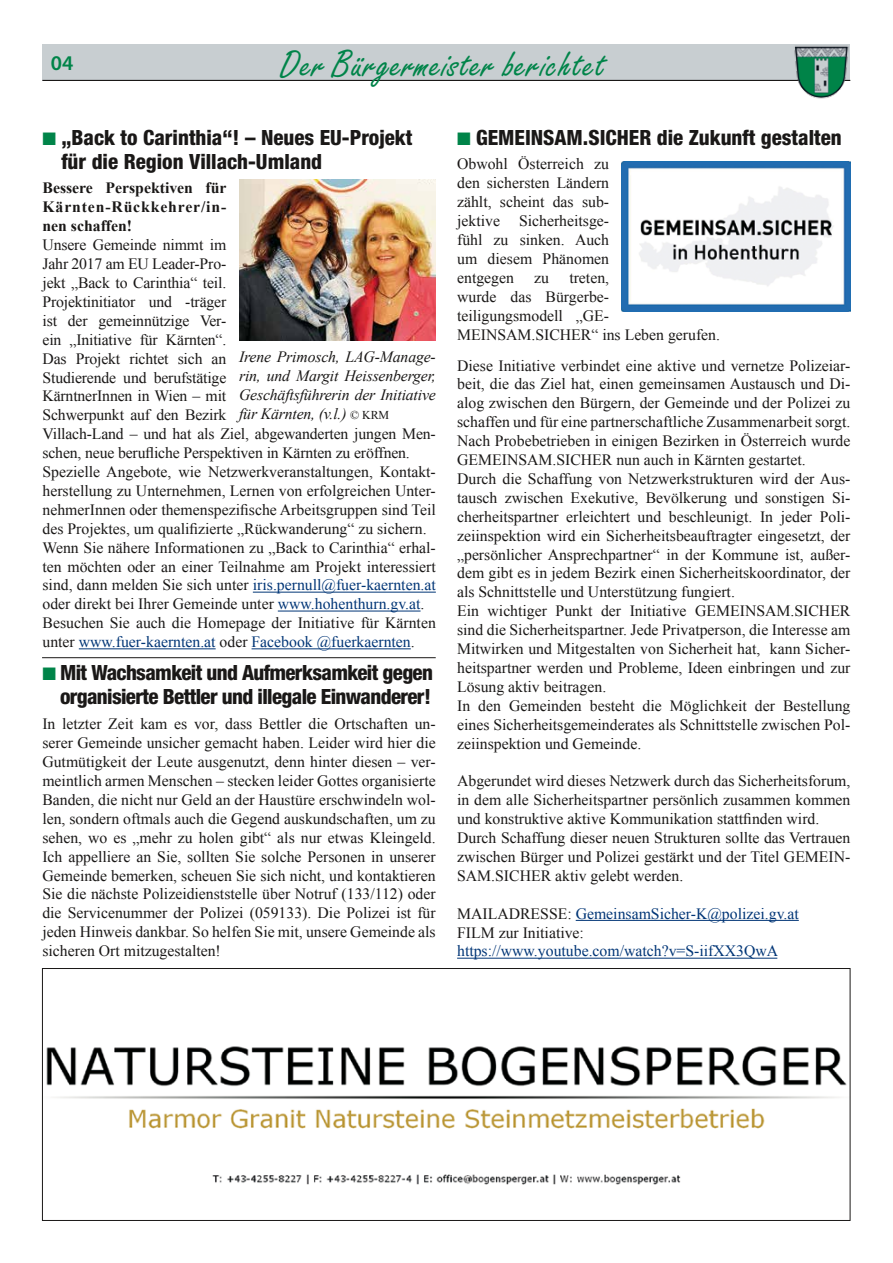
<style>
.page{position:relative;width:893px;height:1263px;background:#fff}
.page>*{position:absolute;margin:0;border:0;box-sizing:border-box;transform-origin:0 0}
.t1{font:39px "Freestyle Script";letter-spacing:.02em;color:#008449}
.t2{font:800 condensed 21px/24px "Helvetica Neue";color:#1a1817}
.t3{font:800 condensed 21px/24px "Helvetica Neue";letter-spacing:-.03em;color:#1a1817;text-align:right}
.t4{font:600 21px "Myriad Pro";color:#008449}
.t5{font:15.75px/18.9px "Times New Roman";color:#1a1817}
.t6{font:15.75px/18.9px "Times New Roman";color:#003576}
.t7{font:italic 15.75px/18.9px "Times New Roman";letter-spacing:-.01em;color:#1a1817;text-align:justify}
.t8{font:700 15.75px/18.9px "Times New Roman";color:#1a1817;text-align:justify}
.s1{color:#008449}
.s2{color:#003576}
.s3{font-style:normal;font-size:12px}
.s4{color:#1a1817}
</style>
<div class="page">
<div style="left:42px;top:44px;width:808px;height:36px;background:#c8ced1"></div>
<hr style="left:42px;top:80px;width:808px;height:1px;background:#1a1817">
<img style="left:793px;top:45px;width:58px;height:54px">
<hr style="left:253px;top:592px;width:183px;height:1px;background:#003576">
<hr style="left:278px;top:611px;width:143px;height:1px;background:#003576">
<hr style="left:79px;top:648px;width:137px;height:1px;background:#003576">
<hr style="left:252px;top:648px;width:159px;height:1px;background:#003576">
<img style="left:46px;top:1046px;width:801px;height:139px">
<div style="left:42px;top:968px;width:808px;height:253px;border:1px solid #1a1817"></div>
<hr style="left:576px;top:920px;width:223px;height:1px;background:#003576">
<hr style="left:457px;top:958px;width:320px;height:1px;background:#003576">
<img style="left:622px;top:162px;width:228px;height:149px">
<img style="left:239px;top:180px;width:197px;height:160px">
<hr style="left:42px;top:657px;width:394px;height:1px;background:#1a1817">
<h2 class="t4" style="left:51px;top:50px;width:24px">04</h2>
<h1 class="t1" style="left:280px;top:41px;width:326px">Der Bürgermeister berichtet</h1>
<h2 class="t2" style="left:61px;top:125px;width:353px;text-indent:-19px"><span class="s1">■</span> „Back to Carinthia“! – Neues EU-Projekt für die Region Villach-Umland</h2>
<p class="t8" style="left:43px;top:178px;width:186px">Bessere Perspektiven für Kärnten-Rückkehrer/in&shy;nen schaffen!</p>
<p class="t5" style="left:43px;top:235px;width:395px">Unsere Gemeinde nimmt im<br>Jahr 2017 am EU Leader-Pro-<br>jekt „Back to Carinthia“ teil.<br>Projektinitiator und -träger<br>ist der gemeinnützige Ver-<br>ein „Initiative für Kärnten“.<br>Das Projekt richtet sich an<br>Studierende und berufstätige<br>KärntnerInnen in Wien – mit<br>Schwerpunkt auf den Bezirk<br>Villach-Land – und hat als Ziel, abgewanderten jungen Men&shy;schen, neue berufliche Perspektiven in Kärnten zu eröffnen.<br>Spezielle Angebote, wie Netzwerkveranstaltungen, Kontakt&shy;herstellung zu Unternehmen, Lernen von erfolgreichen Unter&shy;nehmerInnen oder themenspezifische Arbeitsgruppen sind Teil des Projektes, um qualifizierte „Rückwanderung“ zu sichern.<br>Wenn Sie nähere Informationen zu „Back to Carinthia“ erhal&shy;ten möchten oder an einer Teilnahme am Projekt interessiert sind, dann melden Sie sich unter <span class="s2">iris.pernull@fuer-kaernten.at </span>oder direkt bei Ihrer Gemeinde unter <span class="s2">www.hohenthurn.gv.at</span>.<br>Besuchen Sie auch die Homepage der Initiative für Kärnten unter <span class="s2">www.fuer-kaernten.at</span> oder <span class="s2">Facebook @fuerkaernten</span>.</p>
<p class="t7" style="left:239px;top:347px;width:198px">Irene Primosch, LAG-Manage&shy;rin, und Margit Heissenberger, Geschäftsführerin der Initiative für Kärnten, (v.l.) <span class="s3">© KRM</span></p>
<h2 class="t3" style="left:42px;top:661px;width:392px"><span class="s1">■</span> Mit Wachsamkeit und Aufmerksamkeit gegen organisierte Bettler und illegale Einwanderer!</h2>
<p class="t5" style="left:42px;top:714px;width:395px;text-align:justify">In letzter Zeit kam es vor, dass Bettler die Ortschaften un&shy;serer Gemeinde unsicher gemacht haben. Leider wird hier die Gutmütigkeit der Leute ausgenutzt, denn hinter diesen – ver&shy;meintlich armen Menschen – stecken leider Gottes organisierte Banden, die nicht nur Geld an der Haustüre erschwindeln wol&shy;len, sondern oftmals auch die Gegend auskundschaften, um zu sehen, wo es „mehr zu holen gibt“ als nur etwas Kleingeld.<br>Ich appelliere an Sie, sollten Sie solche Personen in unserer Gemeinde bemerken, scheuen Sie sich nicht, und kontaktieren Sie die nächste Polizeidienststelle über Notruf (133/112) oder die Servicenummer der Polizei (059133). Die Polizei ist für jeden Hinweis dankbar. So helfen Sie mit, unsere Gemeinde als sicheren Ort mitzugestalten!</p>
<h2 class="t2" style="left:457px;top:125px;width:386px"><span class="s1">■</span> GEMEINSAM.SICHER die Zukunft gestalten</h2>
<p class="t5" style="left:457px;top:154px;width:154px;text-align:justify">Obwohl Österreich zu den sichersten Ländern zählt, scheint das sub&shy;jektive Sicherheitsge&shy;fühl zu sinken. Auch um diesem Phänomen entgegen</p>
<p class="t5" style="left:457px;top:268px;width:264px;text-indent:112px">treten,<br>wurde das Bürgerbe-<br>teiligungsmodell „GE-<br>MEINSAM.SICHER“ ins Leben gerufen.</p>
<p class="t5" style="left:457px;top:355px;width:395px">Diese Initiative verbindet eine aktive und vernetze Polizeiar&shy;beit, die das Ziel hat, einen gemeinsamen Austausch und Di&shy;alog zwischen den Bürgern, der Gemeinde und der Polizei zu schaffen und für eine partnerschaftliche Zusammenarbeit sorgt.<br>Nach Probebetrieben in einigen Bezirken in Österreich wurde GEMEINSAM.SICHER nun auch in Kärnten gestartet.<br>Durch die Schaffung von Netzwerkstrukturen wird der Aus&shy;tausch zwischen Exekutive, Bevölkerung und sonstigen Si&shy;cherheitspartner erleichtert und beschleunigt. In jeder Poli&shy;zeiinspektion wird ein Sicherheitsbeauftragter eingesetzt, der „persönlicher Ansprechpartner“ in der Kommune ist, außer&shy;dem gibt es in jedem Bezirk einen Sicherheitskoordinator, der als Schnittstelle und Unterstützung fungiert.<br>Ein wichtiger Punkt der Initiative GEMEINSAM.SICHER sind die Sicherheitspartner. Jede Privatperson, die Interesse am Mitwirken und Mitgestalten von Sicherheit hat, kann Sicher&shy;heitspartner werden und Probleme, Ideen einbringen und zur Lösung aktiv beitragen.<br>In den Gemeinden besteht die Möglichkeit der Bestellung eines Sicherheitsgemeinderates als Schnittstelle zwischen Pol&shy;zeiinspektion und Gemeinde.</p>
<p class="t5" style="left:457px;top:771px;width:395px">Abgerundet wird dieses Netzwerk durch das Sicherheitsforum, in dem alle Sicherheitspartner persönlich zusammen kommen und konstruktive aktive Kommunikation stattfinden wird.<br>Durch Schaffung dieser neuen Strukturen sollte das Vertrauen zwischen Bürger und Polizei gestärkt und der Titel GEMEIN-SAM.SICHER aktiv gelebt werden.</p>
<p class="t6" style="left:457px;top:904px;width:343px"><span class="s4">MAILADRESSE:</span> GemeinsamSicher-K@polizei.gv.at<br><span class="s4">FILM zur Initiative:</span></p>
<p class="t6" style="left:457px;top:941px;width:323px">https://www.youtube.com/watch?v=S-iifXX3QwA</p>
<p class="t5" style="left:534px;top:268px;width:16px">zu</p>
</div>
